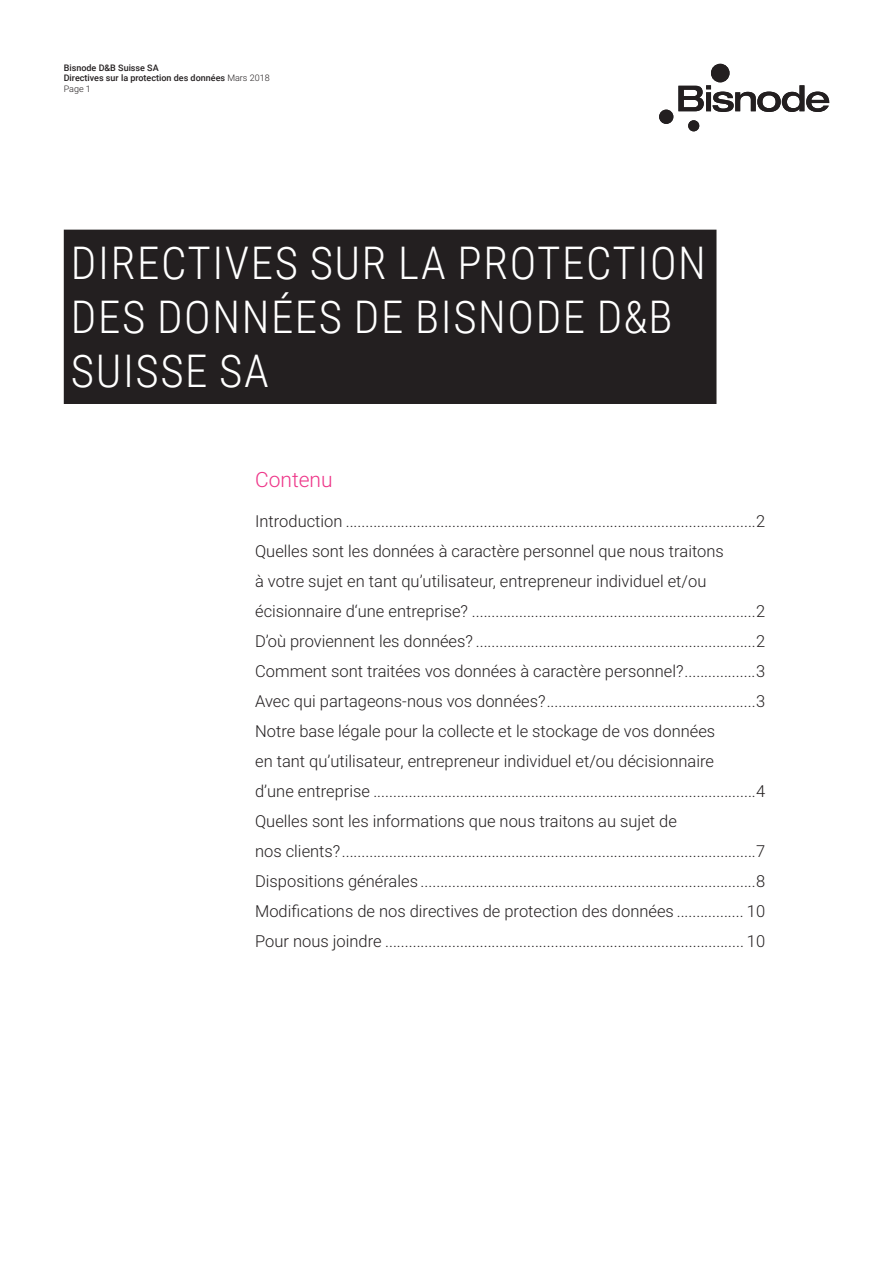
<style>
.page{position:relative;width:893px;height:1263px;background:#fff}
.page>*{position:absolute;margin:0;border:0;box-sizing:border-box;transform-origin:0 0}
.t1{font:300 45px/54px "Roboto Condensed";letter-spacing:.035em;color:#fff}
.t2{font:300 21px "Roboto";color:#ee3689}
.t3{font:300 16.5px/30px "Roboto";color:#231f20}
.t4{font:500 9px/10.8px "Roboto";color:#231f20}
.s1{font-weight:300}
</style>
<div class="page">
<svg style="left:678px;top:85px;width:151px;height:27px"></svg>
<div style="left:711px;top:64px;width:18px;height:18px;background:#231f20;border-radius:50%"></div>
<div style="left:659px;top:110px;width:14px;height:14px;background:#231f20;border-radius:50%"></div>
<div style="left:688px;top:120px;width:11px;height:11px;background:#231f20;border-radius:50%"></div>
<div style="left:65px;top:230px;width:651px;height:173px;background:#231f20"></div>
<div style="left:64px;top:230px;width:652px;height:174px;border:2px solid #231f20"></div>
<p class="t4" style="left:64px;top:62px;width:207px">Bisnode D&amp;B Suisse SA<br>Directives sur la protection des données <span class="s1">Mars 2018<br>Page 1</span></p>
<h1 class="t1" style="left:71px;top:234px;width:637px">DIRECTIVES SUR LA PROTECTION<br>DES DONNÉES DE BISNODE D&amp;B<br>SUISSE SA</h1>
<p class="t2" style="left:255px;top:464px;width:79px">Contenu</p>
<p class="t3" style="left:255px;top:505px;width:512px">Introduction ........................................................................................................2<br>Quelles sont les données à caractère personnel que nous traitons<br>à votre sujet en tant qu’utilisateur, entrepreneur individuel et/ou écisionnaire d‘une entreprise? ........................................................................2<br>D’où proviennent les données? .......................................................................2<br>Comment sont traitées vos données à caractère personnel?..................3<br>Avec qui partageons-nous vos données?.....................................................3<br>Notre base légale pour la collecte et le stockage de vos données<br>en tant qu’utilisateur, entrepreneur individuel et/ou décisionnaire<br>d’une entreprise .................................................................................................4<br>Quelles sont les informations que nous traitons au sujet de<br>nos clients?.........................................................................................................7<br>Dispositions générales .....................................................................................8<br>Modifications de nos directives de protection des données ................. 10<br>Pour nous joindre ........................................................................................... 10</p>
</div>
